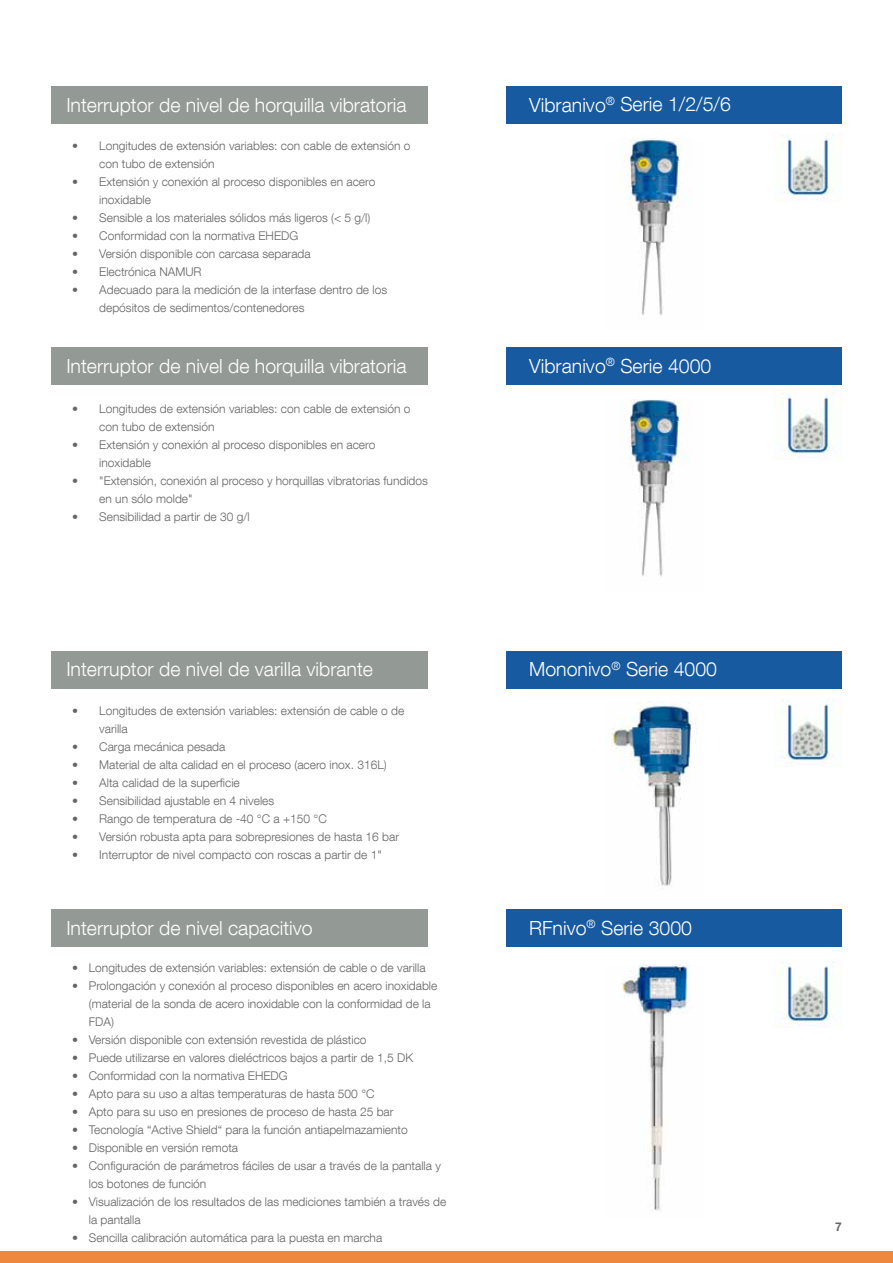
<style>
.page{position:relative;width:893px;height:1263px;background:#fff}
.page>*{position:absolute;margin:0;border:0;box-sizing:border-box;transform-origin:0 0}
.t1{font:300 19.5px "Helvetica Neue LT Com";color:#fff}
.t2{font:300 12px/18px "Helvetica Neue LT Com";color:#666565}
.t3{font:300 12px/18px "Helvetica Neue LT Com";color:#656465}
.t4{font:700 12px "Helvetica Neue LT Com";color:#666565}
</style>
<div class="page">
<div style="left:0;top:1251px;width:893px;height:12px;background:#ee883f"></div>
<img style="left:622px;top:964px;width:69px;height:247px">
<img style="left:622px;top:399px;width:63px;height:178px">
<img style="left:622px;top:139px;width:63px;height:177px">
<img style="left:612px;top:702px;width:84px;height:184px">
<img style="left:778px;top:132px;width:61px;height:69px">
<img style="left:778px;top:391px;width:62px;height:69px">
<img style="left:778px;top:697px;width:61px;height:69px">
<img style="left:778px;top:959px;width:62px;height:69px">
<div style="left:51px;top:909px;width:377px;height:38px;background:#939994"></div>
<div style="left:51px;top:86px;width:377px;height:38px;background:#939994"></div>
<div style="left:51px;top:347px;width:377px;height:38px;background:#939994"></div>
<div style="left:51px;top:651px;width:377px;height:37px;background:#939994"></div>
<div style="left:506px;top:909px;width:336px;height:38px;background:#175aa0"></div>
<div style="left:506px;top:86px;width:336px;height:38px;background:#175aa0"></div>
<div style="left:506px;top:347px;width:336px;height:38px;background:#175aa0"></div>
<div style="left:506px;top:651px;width:336px;height:37px;background:#175aa0"></div>
<h1 class="t1" style="left:66px;top:93px;width:342px">Interruptor de nivel de horquilla vibratoria</h1>
<p class="t2" style="left:99px;top:137px;width:313px;text-indent:-27px">• Longitudes de extensión variables: con cable de extensión o con tubo de extensión</p>
<p class="t2" style="left:99px;top:173px;width:278px;text-indent:-27px">• Extensión y conexión al proceso disponibles en acero inoxidable</p>
<p class="t2" style="left:72px;top:209px;width:300px">• Sensible a los materiales sólidos más ligeros (&lt; 5 g/l)</p>
<p class="t2" style="left:72px;top:227px;width:227px">• Conformidad con la normativa EHEDG</p>
<p class="t2" style="left:72px;top:245px;width:240px">• Versión disponible con carcasa separada</p>
<p class="t2" style="left:72px;top:263px;width:131px">• Electrónica NAMUR</p>
<p class="t2" style="left:99px;top:281px;width:289px;text-indent:-27px">• Adecuado para la medición de la interfase dentro de los depósitos de sedimentos/contenedores</p>
<h1 class="t1" style="left:66px;top:354px;width:342px">Interruptor de nivel de horquilla vibratoria</h1>
<p class="t2" style="left:99px;top:399px;width:313px;text-indent:-27px">• Longitudes de extensión variables: con cable de extensión o con tubo de extensión</p>
<p class="t2" style="left:99px;top:435px;width:278px;text-indent:-27px">• Extensión y conexión al proceso disponibles en acero inoxidable</p>
<p class="t2" style="left:99px;top:471px;width:330px;text-indent:-27px">• "Extensión, conexión al proceso y horquillas vibratorias fundidos en un sólo molde"</p>
<p class="t2" style="left:72px;top:507px;width:179px">• Sensibilidad a partir de 30 g/l</p>
<h1 class="t1" style="left:66px;top:657px;width:308px">Interruptor de nivel de varilla vibrante</h1>
<p class="t2" style="left:99px;top:702px;width:306px;text-indent:-27px">• Longitudes de extensión variables: extensión de cable o de varilla</p>
<p class="t2" style="left:72px;top:738px;width:155px">• Carga mecánica pesada</p>
<p class="t2" style="left:72px;top:756px;width:316px">• Material de alta calidad en el proceso (acero inox. 316L)</p>
<p class="t2" style="left:72px;top:774px;width:169px">• Alta calidad de la superficie</p>
<p class="t2" style="left:72px;top:792px;width:203px">• Sensibilidad ajustable en 4 niveles</p>
<p class="t2" style="left:72px;top:810px;width:256px">• Rango de temperatura de -40 °C a +150 °C</p>
<p class="t2" style="left:72px;top:828px;width:328px">• Versión robusta apta para sobrepresiones de hasta 16 bar</p>
<p class="t2" style="left:72px;top:846px;width:311px">• Interruptor de nivel compacto con roscas a partir de 1"</p>
<h1 class="t1" style="left:66px;top:916px;width:248px">Interruptor de nivel capacitivo</h1>
<p class="t3" style="left:72px;top:959px;width:355px">• Longitudes de extensión variables: extensión de cable o de varilla</p>
<p class="t3" style="left:89px;top:977px;width:350px;text-indent:-16px">• Prolongación y conexión al proceso disponibles en acero inoxidable (material de la sonda de acero inoxidable con la conformidad de la<br>FDA)</p>
<p class="t3" style="left:72px;top:1031px;width:296px">• Versión disponible con extensión revestida de plástico</p>
<p class="t3" style="left:72px;top:1049px;width:342px">• Puede utilizarse en valores dieléctricos bajos a partir de 1,5 DK</p>
<p class="t3" style="left:72px;top:1067px;width:217px">• Conformidad con la normativa EHEDG</p>
<p class="t3" style="left:72px;top:1085px;width:304px">• Apto para su uso a altas temperaturas de hasta 500 °C</p>
<p class="t3" style="left:72px;top:1103px;width:323px">• Apto para su uso en presiones de proceso de hasta 25 bar</p>
<p class="t3" style="left:72px;top:1121px;width:337px">• Tecnología “Active Shield“ para la función antiapelmazamiento</p>
<p class="t3" style="left:72px;top:1139px;width:167px">• Disponible en versión remota</p>
<p class="t3" style="left:89px;top:1157px;width:354px;text-indent:-16px">• Configuración de parámetros fáciles de usar a través de la pantalla y los botones de función</p>
<p class="t3" style="left:89px;top:1193px;width:359px;text-indent:-16px">• Visualización de los resultados de las mediciones también a través de la pantalla</p>
<p class="t3" style="left:72px;top:1229px;width:311px">• Sencilla calibración automática para la puesta en marcha</p>
<h1 class="t1" style="left:529px;top:93px;width:203px">Vibranivo<sup>®</sup> Serie 1/2/5/6</h1>
<h1 class="t1" style="left:529px;top:354px;width:184px">Vibranivo<sup>®</sup> Serie 4000</h1>
<h1 class="t1" style="left:529px;top:657px;width:189px">Mononivo<sup>®</sup> Serie 4000</h1>
<h1 class="t1" style="left:529px;top:916px;width:165px">RFnivo<sup>®</sup> Serie 3000</h1>
<p class="t4" style="left:835px;top:1219px;width:8px">7</p>
</div>
